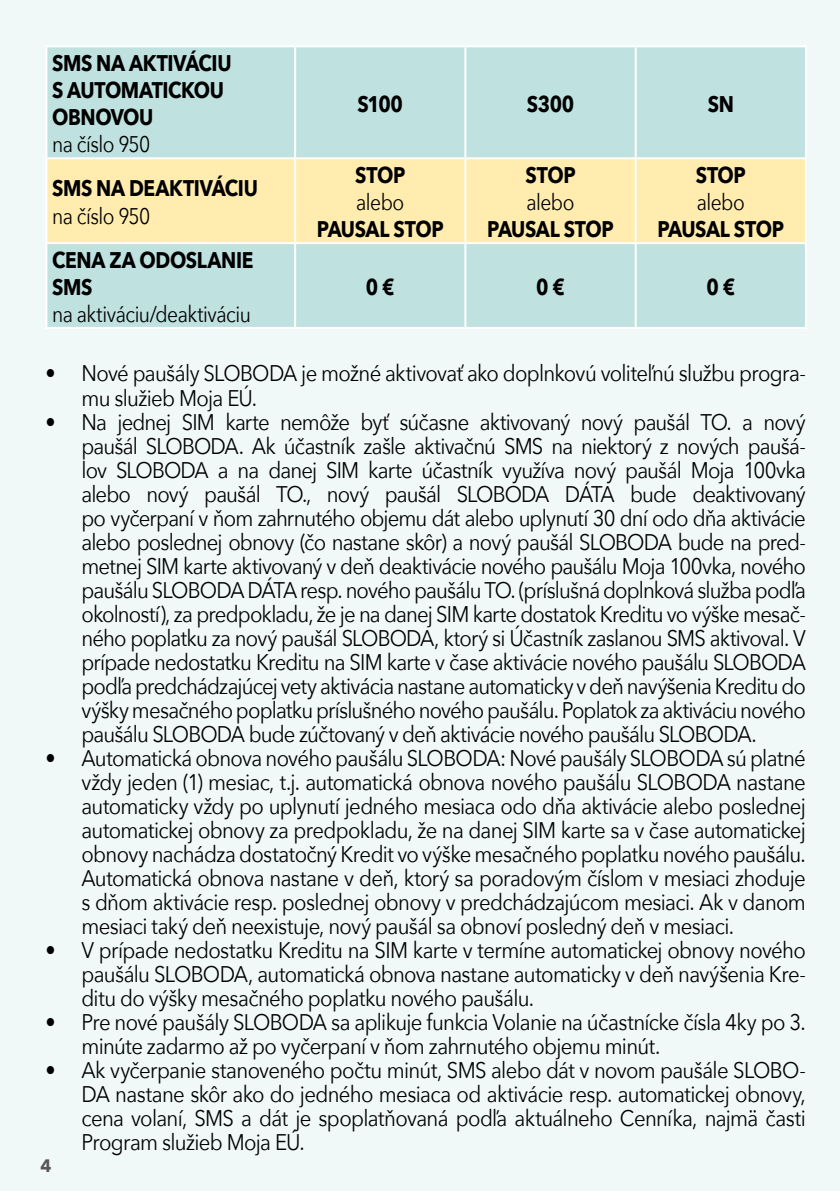
<style>
.page{position:relative;width:840px;height:1191px;background:#fff}
.page>*{position:absolute;margin:0;border:0;box-sizing:border-box;transform-origin:0 0}
.t1{font:22.6px/24px "Avenir Next";letter-spacing:-.03em;color:#000;text-align:justify;scale:.9 1}
.t2{font:700 22.6px/27.2px "Avenir Next";letter-spacing:-.02em;color:#000;scale:.85 1}
.t3{font:22.6px "Avenir Next";letter-spacing:-.03em;color:#000;scale:.85 1}
.t4{font:700 18px "Avenir Next";color:#575756;scale:.95 1}
</style>
<div class="page">
<div style="left:0;top:0;width:839px;height:1191px;background:#f0f8f8"></div>
<div style="left:47px;top:47px;width:757px;height:280px;background:#bfe1e0"></div>
<div style="left:47px;top:159px;width:757px;height:83px;background:#ffecae"></div>
<hr style="left:45px;top:45px;width:250px;height:2px;background:#fff">
<hr style="left:45px;top:47px;width:2px;height:110px;background:#fff">
<hr style="left:295px;top:45px;width:170px;height:2px;background:#fff">
<hr style="left:294px;top:47px;width:2px;height:110px;background:#fff">
<hr style="left:465px;top:45px;width:170px;height:2px;background:#fff">
<hr style="left:464px;top:47px;width:2px;height:110px;background:#fff">
<hr style="left:635px;top:45px;width:171px;height:2px;background:#fff">
<hr style="left:634px;top:47px;width:2px;height:110px;background:#fff">
<hr style="left:804px;top:47px;width:2px;height:110px;background:#fff">
<hr style="left:45px;top:157px;width:250px;height:2px;background:#fff">
<hr style="left:45px;top:159px;width:2px;height:83px;background:#fff">
<hr style="left:295px;top:157px;width:170px;height:2px;background:#fff">
<hr style="left:294px;top:159px;width:2px;height:83px;background:#fff">
<hr style="left:465px;top:157px;width:170px;height:2px;background:#fff">
<hr style="left:464px;top:159px;width:2px;height:83px;background:#fff">
<hr style="left:635px;top:157px;width:171px;height:2px;background:#fff">
<hr style="left:634px;top:159px;width:2px;height:83px;background:#fff">
<hr style="left:804px;top:159px;width:2px;height:83px;background:#fff">
<hr style="left:45px;top:242px;width:250px;height:2px;background:#fff">
<hr style="left:45px;top:244px;width:2px;height:83px;background:#fff">
<hr style="left:295px;top:242px;width:170px;height:2px;background:#fff">
<hr style="left:294px;top:244px;width:2px;height:83px;background:#fff">
<hr style="left:465px;top:242px;width:170px;height:2px;background:#fff">
<hr style="left:464px;top:244px;width:2px;height:83px;background:#fff">
<hr style="left:635px;top:242px;width:171px;height:2px;background:#fff">
<hr style="left:634px;top:244px;width:2px;height:83px;background:#fff">
<hr style="left:804px;top:244px;width:2px;height:83px;background:#fff">
<hr style="left:45px;top:327px;width:250px;height:2px;background:#fff">
<hr style="left:295px;top:327px;width:170px;height:2px;background:#fff">
<hr style="left:465px;top:327px;width:170px;height:2px;background:#fff">
<hr style="left:635px;top:327px;width:171px;height:2px;background:#fff">
<p class="t2" style="left:52px;top:49px;width:212px">SMS NA AKTIVÁCIU<br>S AUTOMATICKOU<br>OBNOVOU</p>
<p class="t3" style="left:52px;top:125px;width:117px">na číslo 950</p>
<p class="t2" style="left:52px;top:175px;width:243px">SMS NA DEAKTIVÁCIU</p>
<p class="t3" style="left:52px;top:197px;width:117px">na číslo 950</p>
<p class="t2" style="left:52px;top:246px;width:238px">CENA ZA ODOSLANIE<br>SMS</p>
<p class="t3" style="left:52px;top:295px;width:235px">na aktiváciu/deaktiváciu</p>
<p class="t2" style="left:357px;top:90px;width:55px">S100</p>
<p class="t2" style="left:526px;top:90px;width:57px">S300</p>
<p class="t2" style="left:707px;top:90px;width:32px">SN</p>
<p class="t2" style="left:355px;top:161px;width:61px">STOP</p>
<p class="t3" style="left:356px;top:183px;width:58px">alebo</p>
<p class="t2" style="left:317px;top:215px;width:150px">PAUSAL STOP</p>
<p class="t2" style="left:525px;top:161px;width:61px">STOP</p>
<p class="t3" style="left:526px;top:183px;width:58px">alebo</p>
<p class="t2" style="left:487px;top:215px;width:150px">PAUSAL STOP</p>
<p class="t2" style="left:695px;top:161px;width:61px">STOP</p>
<p class="t3" style="left:696px;top:183px;width:58px">alebo</p>
<p class="t2" style="left:657px;top:215px;width:150px">PAUSAL STOP</p>
<p class="t2" style="left:366px;top:273px;width:35px">0 €</p>
<p class="t2" style="left:536px;top:273px;width:35px">0 €</p>
<p class="t2" style="left:706px;top:273px;width:35px">0 €</p>
<p class="t1" style="left:81px;top:361px;width:806px;text-indent:-36px">• Nové paušály SLOBODA je možné aktivovať ako doplnkovú voliteľnú službu progra&shy;mu služieb Moja EÚ.</p>
<p class="t1" style="left:81px;top:409px;width:806px;text-indent:-36px">• Na jednej SIM karte nemôže byť súčasne aktivovaný nový paušál TO. a nový paušál SLOBODA. Ak účastník zašle aktivačnú SMS na niektorý z nových paušá&shy;lov SLOBODA a na danej SIM karte účastník využíva nový paušál Moja 100vka alebo nový paušál TO., nový paušál SLOBODA DÁTA bude deaktivovaný po vyčerpaní v ňom zahrnutého objemu dát alebo uplynutí 30 dní odo dňa aktivácie alebo poslednej obnovy (čo nastane skôr) a nový paušál SLOBODA bude na pred&shy;metnej SIM karte aktivovaný v deň deaktivácie nového paušálu Moja 100vka, nového paušálu SLOBODA DÁTA resp. nového paušálu TO. (príslušná doplnková služba podľa okolností), za predpokladu, že je na danej SIM karte dostatok Kreditu vo výške mesač&shy;ného poplatku za nový paušál SLOBODA, ktorý si Účastník zaslanou SMS aktivoval. V prípade nedostatku Kreditu na SIM karte v čase aktivácie nového paušálu SLOBODA podľa predchádzajúcej vety aktivácia nastane automaticky v deň navýšenia Kreditu do výšky mesačného poplatku príslušného nového paušálu. Poplatok za aktiváciu nového paušálu SLOBODA bude zúčtovaný v deň aktivácie nového paušálu SLOBODA.</p>
<p class="t1" style="left:81px;top:745px;width:806px;text-indent:-36px">• Automatická obnova nového paušálu SLOBODA: Nové paušály SLOBODA sú platné vždy jeden (1) mesiac, t.j. automatická obnova nového paušálu SLOBODA nastane automaticky vždy po uplynutí jedného mesiaca odo dňa aktivácie alebo poslednej automatickej obnovy za predpokladu, že na danej SIM karte sa v čase automatickej obnovy nachádza dostatočný Kredit vo výške mesačného poplatku nového paušálu.<br>Automatická obnova nastane v deň, ktorý sa poradovým číslom v mesiaci zhoduje s dňom aktivácie resp. poslednej obnovy v predchádzajúcom mesiaci. Ak v danom mesiaci taký deň neexistuje, nový paušál sa obnoví posledný deň v mesiaci.</p>
<p class="t1" style="left:81px;top:937px;width:806px;text-indent:-36px">• V prípade nedostatku Kreditu na SIM karte v termíne automatickej obnovy nového paušálu SLOBODA, automatická obnova nastane automaticky v deň navýšenia Kre&shy;ditu do výšky mesačného poplatku nového paušálu.</p>
<p class="t1" style="left:81px;top:1009px;width:806px;text-indent:-36px">• Pre nové paušály SLOBODA sa aplikuje funkcia Volanie na účastnícke čísla 4ky po 3. minúte zadarmo až po vyčerpaní v ňom zahrnutého objemu minút.</p>
<p class="t1" style="left:81px;top:1057px;width:806px;text-indent:-36px">• Ak vyčerpanie stanoveného počtu minút, SMS alebo dát v novom paušále SLOBO-DA nastane skôr ako do jedného mesiaca od aktivácie resp. automatickej obnovy, cena volaní, SMS a dát je spoplatňovaná podľa aktuálneho Cenníka, najmä časti Program služieb Moja EÚ.</p>
<p class="t4" style="left:41px;top:1150px;width:13px">4</p>
</div>
